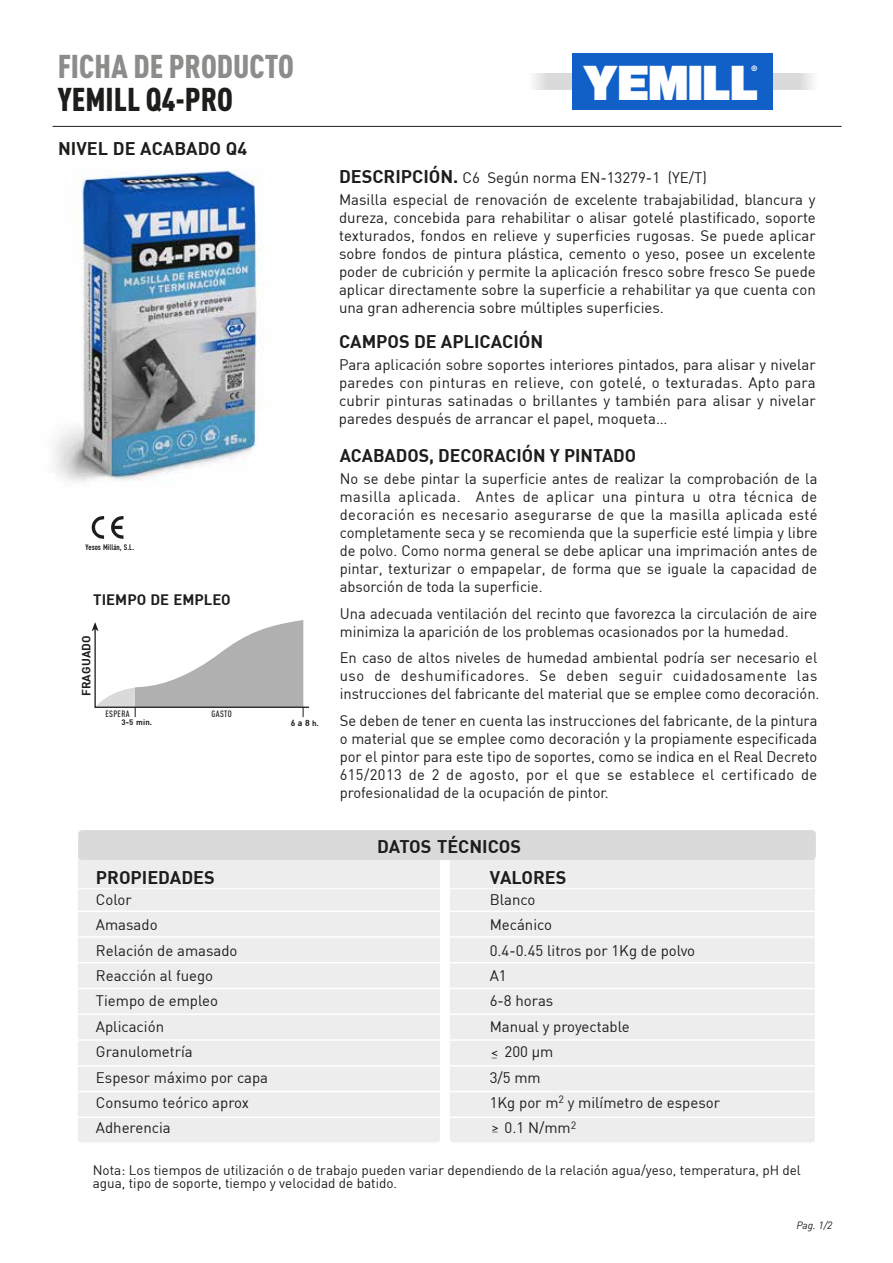
<style>
.page{position:relative;width:893px;height:1263px;background:#fff}
.page>*{position:absolute;margin:0;border:0;box-sizing:border-box;transform-origin:0 0}
.t1{font:900 47.55px "Newhouse DT";color:#fff;scale:.95 1}
.t2{font:900 32.55px "DIN Cond";color:#8c8c8b}
.t3{font:900 32.55px "DIN Cond";color:#1d1d1b}
.t4{font:700 18px/30.8px "DIN";color:#1d1d1b}
.t5{font:15px/18px "DIN";color:#1d1d1b}
.t6{font:700 14.85px "DIN";color:#1d1d1b}
.t7{font:13.5px/13.5px "DIN";color:#1d1d1b}
.t8{font:700 11.7px "DIN";letter-spacing:.015em;color:#1d1d1b}
.t9{font:italic 10.5px "DIN";color:#1d1d1b}
.t10{font:500 10.5px "Helvetica Neue LT Std";color:#1d1d1b}
.t11{font:500 9.15px "DIN Cond";letter-spacing:.035em;color:#1d1d1b}
.t12{font:700 8.7px "DIN";color:#1d1d1b}
.t13{font:700 7.95px "DIN Cond";color:#1d1d1b}
.t14{font:700 7.8px "DIN";color:#1d1d1b}
.t15{font:800 7.2px "Futura";color:#fff}
.s1{font-size:7.8px}
.s2{font-weight:700;font-size:18px}
</style>
<div class="page">
<hr style="left:53px;top:126px;width:789px;height:1px;background:#1d1d1b">
<svg style="left:92px;top:516px;width:12px;height:23px"></svg>
<svg style="left:111px;top:516px;width:13px;height:23px"></svg>
<div style="left:450px;top:843px;width:365px;height:300px;background:#ededed;border-radius:4px"></div>
<div style="left:78px;top:840px;width:362px;height:303px;background:#ededed;border-radius:4px"></div>
<div style="left:78px;top:830px;width:738px;height:30px;background:#dadada;border-radius:4px"></div>
<hr style="left:75px;top:910px;width:741px;height:2px;background:#fff">
<hr style="left:75px;top:936px;width:741px;height:2px;background:#fff">
<hr style="left:75px;top:962px;width:741px;height:1px;background:#fff">
<hr style="left:75px;top:988px;width:741px;height:1px;background:#fff">
<hr style="left:75px;top:1013px;width:741px;height:2px;background:#fff">
<hr style="left:75px;top:1039px;width:741px;height:2px;background:#fff">
<hr style="left:75px;top:1065px;width:741px;height:1px;background:#fff">
<hr style="left:75px;top:1091px;width:741px;height:1px;background:#fff">
<hr style="left:75px;top:1116px;width:741px;height:2px;background:#fff">
<hr style="left:75px;top:1142px;width:741px;height:2px;background:#fff">
<hr style="left:74px;top:888px;width:741px;height:1px;background:#fff">
<svg style="left:92px;top:620px;width:218px;height:97px"></svg>
<img style="left:55px;top:170px;width:209px;height:312px">
<div style="left:528px;top:74px;width:45px;height:16px;background:linear-gradient(to right,#f2f2f2,#d1d1d1)"></div>
<div style="left:773px;top:74px;width:44px;height:16px;background:linear-gradient(to right,#d1d1d1,#f0f0ef)"></div>
<div style="left:572px;top:53px;width:201px;height:57px;background:#1160c7"></div>
<h2 class="t2" style="left:58px;top:46px;width:238px">FICHA DE PRODUCTO</h2>
<h2 class="t3" style="left:58px;top:79px;width:176px">YEMILL Q4-PRO</h2>
<p class="t4" style="left:58px;top:133px;width:191px">NIVEL DE ACABADO Q4</p>
<p class="t13" style="left:85px;top:543px;width:50px">Yesos Millán, S.L.</p>
<p class="t6" style="left:93px;top:589px;width:139px">TIEMPO DE EMPLEO</p>
<p class="t8" style="left:79px;top:696px;width:63px;rotate:-90deg">FRAGUADO</p>
<p class="t11" style="left:105px;top:708px;width:26px">ESPERA</p>
<p class="t11" style="left:211px;top:708px;width:22px">GASTO</p>
<p class="t14" style="left:121px;top:717px;width:32px">3-5 min.</p>
<p class="t12" style="left:291px;top:717px;width:30px">6 a 8 <span class="s1">h.</span></p>
<p class="t4" style="left:96px;top:861px;width:120px">PROPIEDADES</p>
<p class="t5" style="left:96px;top:886px;width:174px;line-height:25.3px">Color<br>Amasado<br>Relación de amasado<br>Reacción al fuego<br>Tiempo de empleo<br>Aplicación<br>Granulometría<br>Espesor máximo por capa<br>Consumo teórico aprox<br>Adherencia</p>
<p class="t15" style="left:751px;top:64px;width:7px">®</p>
<h1 class="t1" style="left:583px;top:51px;width:186px">YEMILL</h1>
<p class="t5" style="left:339px;top:166px;width:478px;line-height:22.2px"><span class="s2">DESCRIPCIÓN.</span> C6 Según norma EN-13279-1 (YE/T)<br>Masilla especial de renovación de excelente trabajabilidad, blancura y</p>
<p class="t5" style="left:339px;top:208px;width:478px;text-align:justify">dureza, concebida para rehabilitar o alisar gotelé plastificado, soporte texturados, fondos en relieve y superficies rugosas. Se puede aplicar sobre fondos de pintura plástica, cemento o yeso, posee un excelente poder de cubrición y permite la aplicación fresco sobre fresco Se puede aplicar directamente sobre la superficie a rehabilitar ya que cuenta con una gran adherencia sobre múltiples superficies.</p>
<p class="t4" style="left:339px;top:325px;width:206px">CAMPOS DE APLICACIÓN</p>
<p class="t5" style="left:339px;top:355px;width:478px;text-align:justify">Para aplicación sobre soportes interiores pintados, para alisar y nivelar paredes con pinturas en relieve, con gotelé, o texturadas. Apto para cubrir pinturas satinadas o brillantes y también para alisar y nivelar paredes después de arrancar el papel, moqueta…</p>
<p class="t4" style="left:340px;top:440px;width:298px">ACABADOS, DECORACIÓN Y PINTADO</p>
<p class="t5" style="left:340px;top:470px;width:479px;text-align:justify">No se debe pintar la superficie antes de realizar la comprobación de la masilla aplicada. Antes de aplicar una pintura u otra técnica de decoración es necesario asegurarse de que la masilla aplicada esté completamente seca y se recomienda que la superficie esté limpia y libre de polvo. Como norma general se debe aplicar una imprimación antes de pintar, texturizar o empapelar, de forma que se iguale la capacidad de absorción de toda la superficie.</p>
<p class="t5" style="left:340px;top:604px;width:479px">Una adecuada ventilación del recinto que favorezca la circulación de aire minimiza la aparición de los problemas ocasionados por la humedad.</p>
<p class="t5" style="left:340px;top:649px;width:481px">En caso de altos niveles de humedad ambiental podría ser necesario el uso de deshumificadores. Se deben seguir cuidadosamente las instrucciones del fabricante del material que se emplee como decoración.</p>
<p class="t5" style="left:340px;top:711px;width:479px;text-align:justify">Se deben de tener en cuenta las instrucciones del fabricante, de la pintura o material que se emplee como decoración y la propiamente especificada por el pintor para este tipo de soportes, como se indica en el Real Decreto 615/2013 de 2 de agosto, por el que se establece el certificado de profesionalidad de la ocupación de pintor.</p>
<p class="t4" style="left:490px;top:831px;width:78px;text-indent:-113px">DATOS TÉCNICOS<br>VALORES</p>
<p class="t5" style="left:490px;top:890px;width:47px">Blanco</p>
<p class="t5" style="left:490px;top:915px;width:64px">Mecánico</p>
<p class="t5" style="left:490px;top:941px;width:207px">0.4-0.45 litros por 1Kg de polvo</p>
<p class="t5" style="left:490px;top:966px;width:18px">A1</p>
<p class="t5" style="left:490px;top:992px;width:65px">6-8 horas</p>
<p class="t5" style="left:490px;top:1017px;width:142px">Manual y proyectable</p>
<p class="t5" style="left:505px;top:1042px;width:50px">200 µm</p>
<p class="t5" style="left:490px;top:1068px;width:53px">3/5 mm</p>
<p class="t5" style="left:490px;top:1093px;width:232px">1Kg por m<sup>2</sup> y milímetro de espesor</p>
<p class="t5" style="left:505px;top:1119px;width:73px">0.1 N/mm<sup>2</sup></p>
<p class="t10" style="left:491px;top:1046px;width:8px">&lt;_</p>
<p class="t10" style="left:492px;top:1121px;width:8px">&gt;_</p>
<p class="t7" style="left:93px;top:1163px;width:710px">Nota: Los tiempos de utilización o de trabajo pueden variar dependiendo de la relación agua/yeso, temperatura, pH del agua, tipo de soporte, tiempo y velocidad de batido.</p>
<p class="t9" style="left:796px;top:1218px;width:38px">Pag. 1/2</p>
</div>
